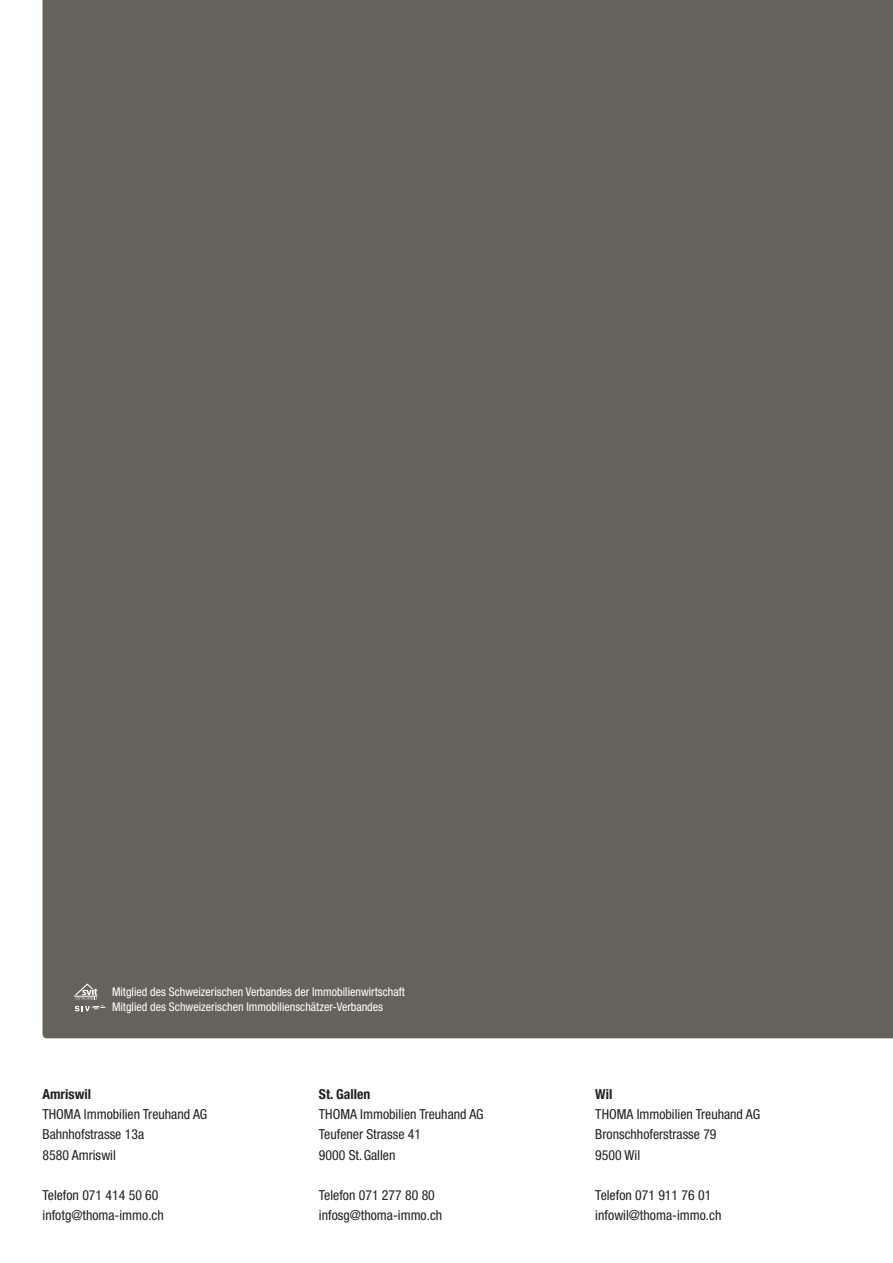
<style>
.page{position:relative;width:893px;height:1263px;background:#fff}
.page>*{position:absolute;margin:0;border:0;box-sizing:border-box;transform-origin:0 0}
.t1{font:condensed 13.8px/20.2px "Helvetica Neue";color:#231f20}
.t2{font:700 condensed 13.8px "Helvetica Neue";color:#231f20}
.t3{font:condensed 12px/15px "Helvetica Neue";color:#fff}
</style>
<div class="page">
<div style="left:43px;top:0;width:850px;height:1038px;background:#66615b"></div>
<svg style="left:74px;top:983px;width:23px;height:16px"></svg>
<svg style="left:75px;top:1005px;width:31px;height:6px"></svg>
<p class="t3" style="left:112px;top:984px;width:294px">Mitglied des Schweizerischen Verbandes der Immobilienwirtschaft<br>Mitglied des Schweizerischen Immobilienschätzer-Verbandes</p>
<p class="t2" style="left:43px;top:1086px;width:50px">Amriswil</p>
<p class="t1" style="left:43px;top:1104px;width:166px">Thoma Immobilien Treuhand AG<br>Bahnhofstrasse 13a<br>8580 Amriswil</p>
<p class="t1" style="left:43px;top:1185px;width:123px">Telefon 071 414 50 60 infotg@thoma-immo.ch</p>
<p class="t2" style="left:319px;top:1086px;width:53px">St. Gallen</p>
<p class="t1" style="left:319px;top:1104px;width:166px">Thoma Immobilien Treuhand AG<br>Teufener Strasse 41<br>9000 St.Gallen</p>
<p class="t1" style="left:319px;top:1185px;width:125px">Telefon 071 277 80 80 infosg@thoma-immo.ch</p>
<p class="t2" style="left:595px;top:1086px;width:19px">Wil</p>
<p class="t1" style="left:595px;top:1104px;width:166px">Thoma Immobilien Treuhand AG<br>Bronschhoferstrasse 79<br>9500 Wil</p>
<p class="t1" style="left:595px;top:1185px;width:128px">Telefon 071 911 76 01 infowil@thoma-immo.ch</p>
</div>
